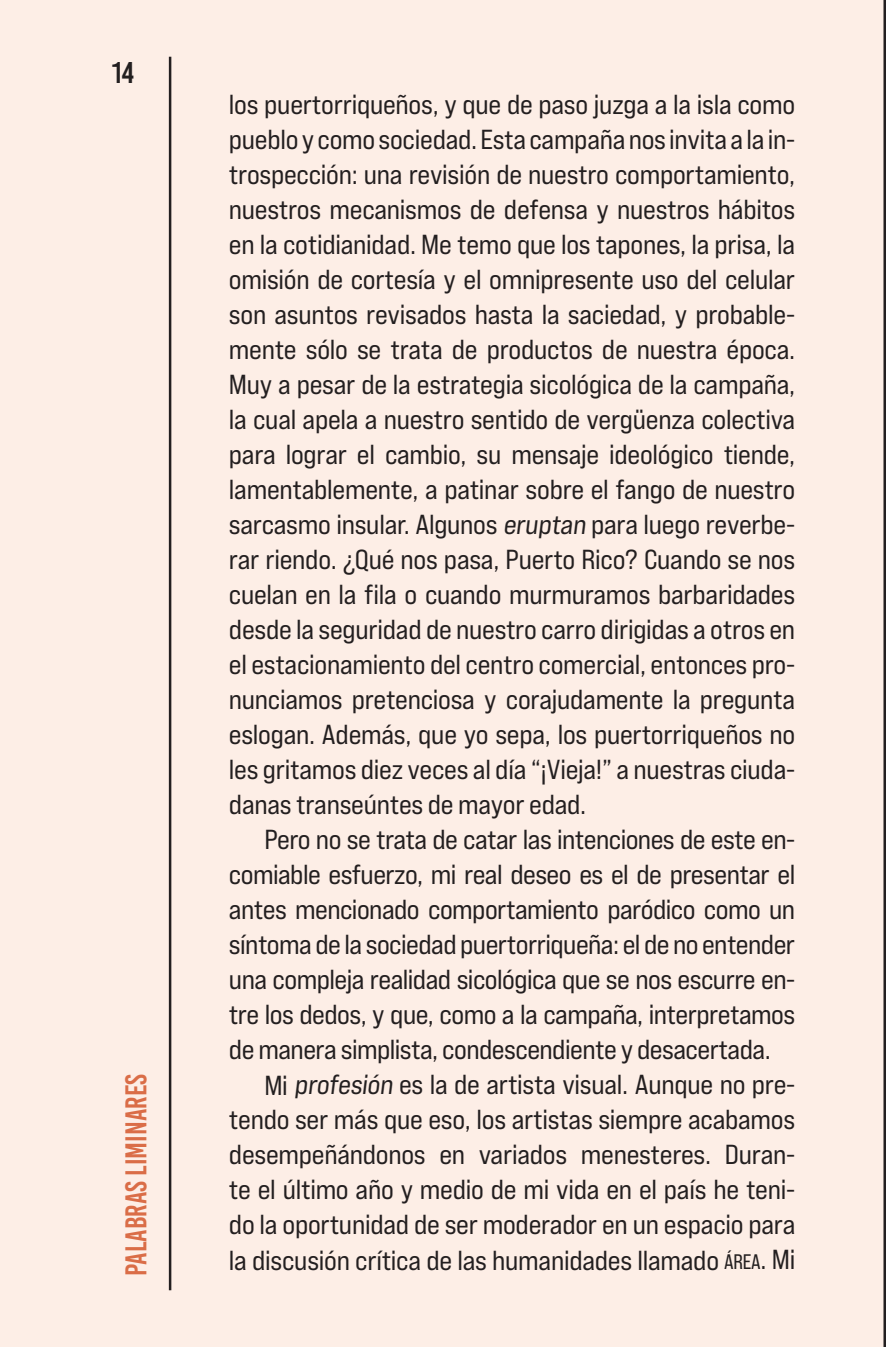
<style>
.page{position:relative;width:886px;height:1347px;background:#fff}
.page>*{position:absolute;margin:0;border:0;box-sizing:border-box;transform-origin:0 0}
.t1{font:30px "Bebas Kai";color:#da6d47}
.t2{font:30px "Bebas Kai";color:#231f20}
.t3{font:27.5px/35px "Bebas Neue Pro Exp Rg";letter-spacing:-.02em;color:#231f20;text-align:justify}
.s1{font-family:"Bebas Neue Pro Sm E Rg";font-size:21px}
</style>
<div class="page">
<div style="left:0;top:0;width:886px;height:1346px;background:#fdeee6"></div>
<hr style="left:169px;top:57px;width:2px;height:1233px;background:#231f20">
<p class="t2" style="left:112px;top:57px;width:24px">14</p>
<p class="t1" style="left:120px;top:1276px;width:204px;rotate:-90deg">Palabras liminares</p>
<p class="t3" style="left:229px;top:86px;width:568px">los puertorriqueños, y que de paso juzga a la isla como pueblo y como sociedad. Esta campaña nos invita a la in&shy;trospección: una revisión de nuestro comportamiento, nuestros mecanismos de defensa y nuestros hábitos en la cotidianidad. Me temo que los tapones, la prisa, la omisión de cortesía y el omnipresente uso del celular son asuntos revisados hasta la saciedad, y probable&shy;mente sólo se trata de productos de nuestra época.<br>Muy a pesar de la estrategia sicológica de la campaña, la cual apela a nuestro sentido de vergüenza colectiva para lograr el cambio, su mensaje ideológico tiende, lamentablemente, a patinar sobre el fango de nuestro sarcasmo insular. Algunos eruptan para luego reverbe&shy;rar riendo. ¿Qué nos pasa, Puerto Rico? Cuando se nos cuelan en la fila o cuando murmuramos barbaridades desde la seguridad de nuestro carro dirigidas a otros en el estacionamiento del centro comercial, entonces pro&shy;nunciamos pretenciosa y corajudamente la pregunta eslogan. Además, que yo sepa, los puertorriqueños no les gritamos diez veces al día “¡Vieja!” a nuestras ciuda&shy;danas transeúntes de mayor edad.</p>
<p class="t3" style="left:264px;top:821px;width:532px">Pero no se trata de catar las intenciones de este en-</p>
<p class="t3" style="left:229px;top:856px;width:568px">comiable esfuerzo, mi real deseo es el de presentar el</p>
<p class="t3" style="left:229px;top:891px;width:568px">antes mencionado comportamiento paródico como un</p>
<p class="t3" style="left:229px;top:926px;width:568px">síntoma de la sociedad puertorriqueña: el de no entender</p>
<p class="t3" style="left:229px;top:961px;width:568px">una compleja realidad sicológica que se nos escurre en-</p>
<p class="t3" style="left:229px;top:996px;width:568px">tre los dedos, y que, como a la campaña, interpretamos</p>
<p class="t3" style="left:229px;top:1032px;width:543px">de manera simplista, condescendiente y desacertada.</p>
<p class="t3" style="left:264px;top:1066px;width:532px">Mi profesión es la de artista visual. Aunque no pre-</p>
<p class="t3" style="left:229px;top:1101px;width:568px">tendo ser más que eso, los artistas siempre acabamos</p>
<p class="t3" style="left:229px;top:1136px;width:568px">desempeñándonos en variados menesteres. Duran-</p>
<p class="t3" style="left:229px;top:1171px;width:568px">te el último año y medio de mi vida en el país he teni-</p>
<p class="t3" style="left:229px;top:1206px;width:568px">do la oportunidad de ser moderador en un espacio para</p>
<p class="t3" style="left:229px;top:1241px;width:568px">la discusión crítica de las humanidades llamado <span class="s1">ÁREA</span>. Mi</p>
</div>
